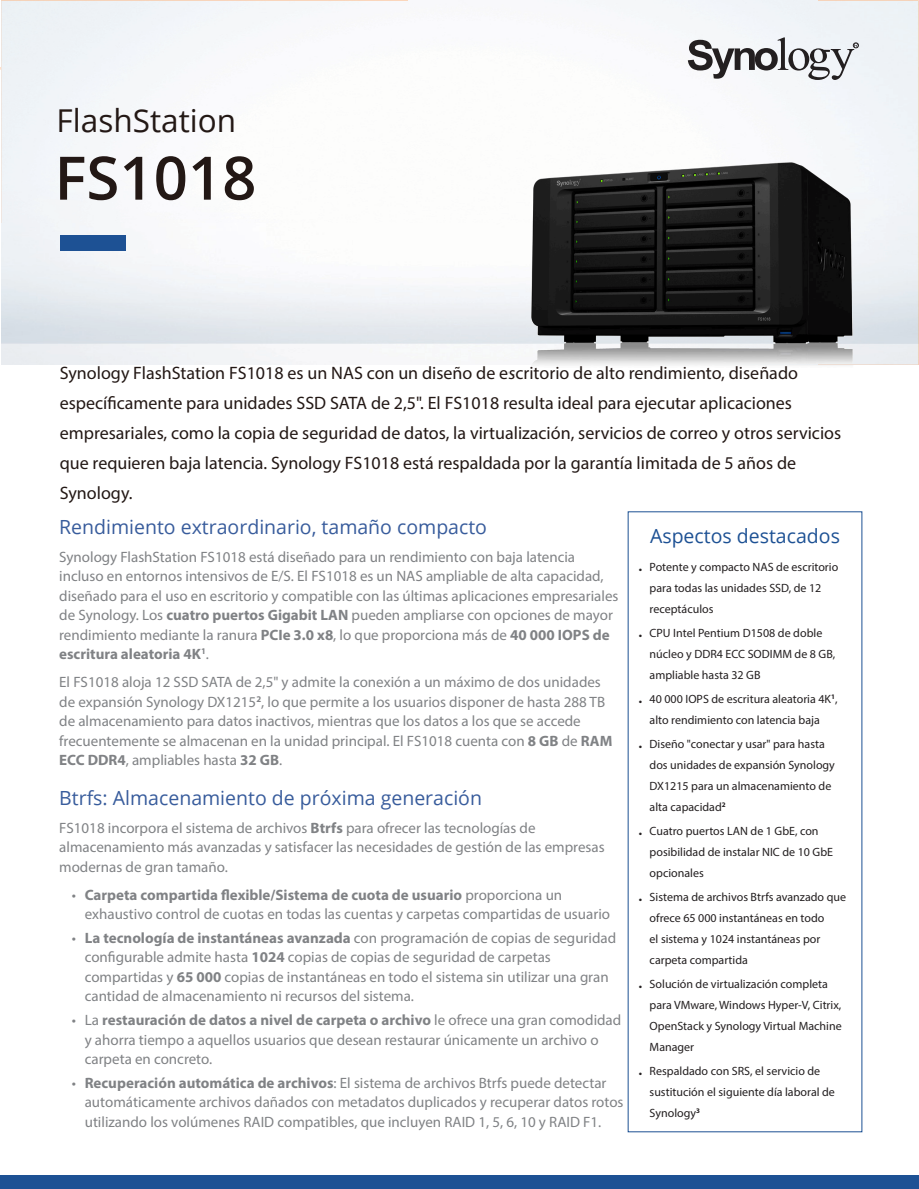
<style>
.page{position:relative;width:919px;height:1189px;background:#fff}
.page>*{position:absolute;margin:0;border:0;box-sizing:border-box;transform-origin:0 0}
.Model_Name{font:600 60px "Open Sans";color:#231815}
.Product_Type{font:31.5px "Open Sans";color:#231815}
.Chapter_Title_1{font:19.5px "Open Sans";color:#385c9c}
.Selling_Title{font:19.5px "Open Sans";color:#1d5194}
.Introduction{font:18px/30px "Myriad Pro";color:#231815}
.Body_Content{font:15px/19.5px "Myriad Pro";color:#808285}
.t1{font:12px/21px "Myriad Pro";color:#231f20}
.s1{font-weight:700}
</style>
<div class="page">
<div style="left:0;top:1175px;width:918px;height:13px;background:#1d5194"></div>
<img style="left:1px;top:0;width:918px;height:365px">
<svg style="left:688px;top:37px;width:171px;height:43px"></svg>
<div style="left:60px;top:235px;width:66px;height:15px;background:#1d5194"></div>
<img style="left:509px;top:137px;width:385px;height:229px">
<p class="Product_Type" style="left:57px;top:99px;width:181px">FlashStation</p>
<p class="Model_Name" style="left:54px;top:137px;width:203px">FS1018</p>
<p class="Introduction" style="left:60px;top:358px;width:783px">Synology FlashStation FS1018 es un NAS con un diseño de escritorio de alto rendimiento, diseñado específicamente para unidades SSD SATA de 2,5". El FS1018 resulta ideal para ejecutar aplicaciones empresariales, como la copia de seguridad de datos, la virtualización, servicios de correo y otros servicios que requieren baja latencia. Synology FS1018 está respaldada por la garantía limitada de 5 años de Synology.</p>
<p class="Chapter_Title_1" style="left:59px;top:513px;width:429px">Rendimiento extraordinario, tamaño compacto</p>
<p class="Body_Content" style="left:59px;top:547px;width:561px">Synology FlashStation FS1018 está diseñado para un rendimiento con baja latencia incluso en entornos intensivos de E/S. El FS1018 es un NAS ampliable de alta capacidad, diseñado para el uso en escritorio y compatible con las últimas aplicaciones empresariales de Synology. Los <span class="s1">cuatro puertos Gigabit LAN</span> pueden ampliarse con opciones de mayor rendimiento mediante la ranura <span class="s1">PCIe 3.0 x8</span>, lo que proporciona más de <span class="s1">40 000 IOPS de escritura aleatoria 4K</span><sup>1</sup>.</p>
<p class="Body_Content" style="left:59px;top:672px;width:555px">El FS1018 aloja 12 SSD SATA de 2,5" y admite la conexión a un máximo de dos unidades de expansión Synology DX1215<sup>2</sup>, lo que permite a los usuarios disponer de hasta 288 TB de almacenamiento para datos inactivos, mientras que los datos a los que se accede frecuentemente se almacenan en la unidad principal. El FS1018 cuenta con <span class="s1">8 GB</span> de <span class="s1">RAM ECC DDR4</span>, ampliables hasta <span class="s1">32 GB</span>.</p>
<p class="Chapter_Title_1" style="left:59px;top:784px;width:424px">Btrfs: Almacenamiento de próxima generación</p>
<p class="Body_Content" style="left:59px;top:818px;width:547px">FS1018 incorpora el sistema de archivos <span class="s1">Btrfs</span> para ofrecer las tecnologías de almacenamiento más avanzadas y satisfacer las necesidades de gestión de las empresas modernas de gran tamaño.</p>
<p class="Body_Content" style="left:85px;top:885px;width:527px;text-indent:-13px">• <span class="s1">Carpeta compartida flexible/Sistema de cuota de usuario</span> proporciona un exhaustivo control de cuotas en todas las cuentas y carpetas compartidas de usuario</p>
<p class="Body_Content" style="left:85px;top:928px;width:533px;text-indent:-13px">• <span class="s1">La tecnología de instantáneas avanzada</span> con programación de copias de seguridad configurable admite hasta <span class="s1">1024</span> copias de copias de seguridad de carpetas compartidas y <span class="s1">65 000</span> copias de instantáneas en todo el sistema sin utilizar una gran cantidad de almacenamiento ni recursos del sistema.</p>
<p class="Body_Content" style="left:85px;top:1010px;width:538px;text-indent:-13px">• La <span class="s1">restauración de datos a nivel de carpeta o archivo</span> le ofrece una gran comodidad y ahorra tiempo a aquellos usuarios que desean restaurar únicamente un archivo o carpeta en concreto.</p>
<p class="Body_Content" style="left:85px;top:1073px;width:540px;text-indent:-13px">• <span class="s1">Recuperación automática de archivos</span>: El sistema de archivos Btrfs puede detectar automáticamente archivos dañados con metadatos duplicados y recuperar datos rotos utilizando los volúmenes RAID compatibles, que incluyen RAID 1, 5, 6, 10 y RAID F1.</p>
<p class="Selling_Title" style="left:650px;top:523px;width:191px">Aspectos destacados</p>
<p class="t1" style="left:650px;top:556px;width:190px;text-indent:-11px">• Potente y compacto NAS de escritorio para todas las unidades SSD, de 12 receptáculos</p>
<p class="t1" style="left:650px;top:622px;width:187px;text-indent:-11px">• CPU Intel Pentium D1508 de doble núcleo y DDR4 ECC SODIMM de 8 GB, ampliable hasta 32 GB</p>
<p class="t1" style="left:639px;top:688px;width:200px;text-align:center">• 40 000 IOPS de escritura aleatoria 4K<sup>1</sup>, alto rendimiento con latencia baja</p>
<p class="t1" style="left:650px;top:733px;width:187px;text-indent:-11px">• Diseño "conectar y usar" para hasta dos unidades de expansión Synology<br>DX1215 para un almacenamiento de alta capacidad<sup>2</sup></p>
<p class="t1" style="left:650px;top:820px;width:185px;text-indent:-11px">• Cuatro puertos LAN de 1 GbE, con posibilidad de instalar NIC de 10 GbE opcionales</p>
<p class="t1" style="left:650px;top:886px;width:198px;text-indent:-11px">• Sistema de archivos Btrfs avanzado que ofrece 65 000 instantáneas en todo<br>el sistema y 1024 instantáneas por carpeta compartida</p>
<p class="t1" style="left:650px;top:973px;width:194px;text-indent:-11px">• Solución de virtualización completa para VMware, Windows Hyper-V, Citrix,<br>OpenStack y Synology Virtual Machine<br>Manager</p>
<p class="t1" style="left:650px;top:1060px;width:187px;text-indent:-11px">• Respaldado con SRS, el servicio de sustitución el siguiente día laboral de<br>Synology<sup>3</sup></p>
</div>
